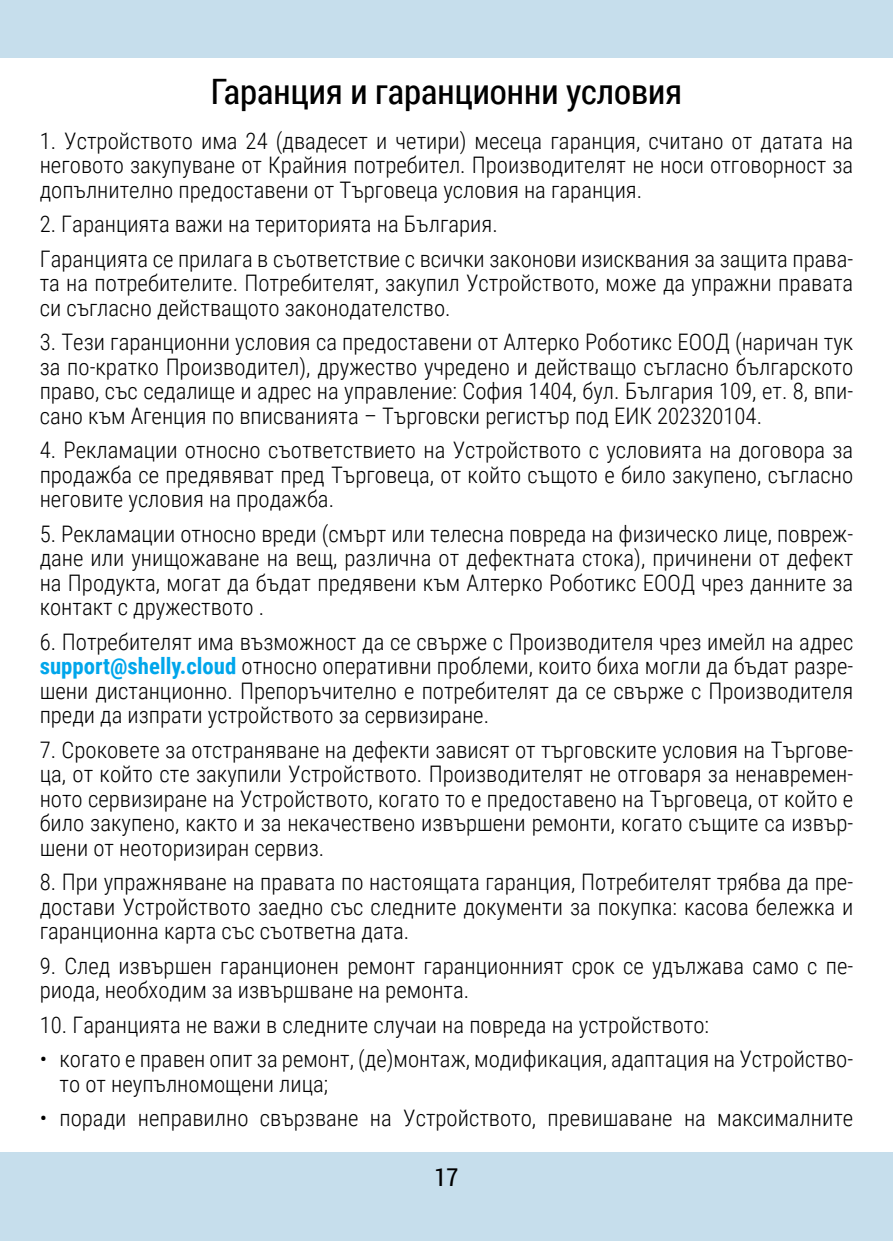
<style>
.page{position:relative;width:893px;height:1241px;background:#fff}
.page>*{position:absolute;margin:0;border:0;box-sizing:border-box;transform-origin:0 0}
.t1{font:35px "Roboto Condensed";color:#000}
.t2{font:24.5px "Roboto Condensed";color:#000}
.t3{font:300 22.75px/24.5px "Roboto Condensed";color:#000;text-align:justify}
.s1{font-weight:700;color:#00a6eb}
</style>
<div class="page">
<div style="left:0;top:0;width:893px;height:58px;background:#c6deec"></div>
<div style="left:0;top:1151px;width:893px;height:89px;background:#c6deec"></div>
<h1 class="t1" style="left:211px;top:68px;width:473px">Гаранция и гаранционни условия</h1>
<p class="t3" style="left:40px;top:127px;width:815px">1. Устройството има 24 (двадесет и четири) месеца гаранция, считано от датата на неговото закупуване от Крайния потребител. Производителят не носи отговорност за допълнително предоставени от Търговеца условия на гаранция.</p>
<p class="t3" style="left:40px;top:206px;width:815px;line-height:34.3px">2. Гаранцията важи на територията на България.<br>Гаранцията се прилага в съответствие с всички законови изисквания за защита права-</p>
<p class="t3" style="left:40px;top:270px;width:815px">та на потребителите. Потребителят, закупил Устройството, може да упражни правата си съгласно действащото законодателство.</p>
<p class="t3" style="left:40px;top:329px;width:815px">3. Тези гаранционни условия са предоставени от Алтерко Роботикс ЕООД (наричан тук за по-кратко Производител), дружество учредено и действащо съгласно българското право, със седалище и адрес на управление: София 1404, бул. България 109, ет. 8, впи&shy;сано към Агенция по вписванията – Търговски регистър под ЕИК 202320104.</p>
<p class="t3" style="left:40px;top:437px;width:815px">4. Рекламации относно съответствието на Устройството с условията на договора за продажба се предявяват пред Търговеца, от който същото е било закупено, съгласно неговите условия на продажба.</p>
<p class="t3" style="left:40px;top:520px;width:815px">5. Рекламации относно вреди (смърт или телесна повреда на физическо лице, повреж&shy;дане или унищожаване на вещ, различна от дефектната стока), причинени от дефект на Продукта, могат да бъдат предявени към Алтерко Роботикс ЕООД чрез данните за контакт с дружеството .</p>
<p class="t3" style="left:40px;top:628px;width:815px">6. Потребителят има възможност да се свърже с Производителя чрез имейл на адрес <span class="s1">support@shelly.cloud</span> относно оперативни проблеми, които биха могли да бъдат разре&shy;шени дистанционно. Препоръчително е потребителят да се свърже с Производителя преди да изпрати устройството за сервизиране.</p>
<p class="t3" style="left:40px;top:736px;width:815px">7. Сроковете за отстраняване на дефекти зависят от търговските условия на Търгове&shy;ца, от който сте закупили Устройството. Производителят не отговаря за ненавремен&shy;ното сервизиране на Устройството, когато то е предоставено на Търговеца, от който е било закупено, както и за некачествено извършени ремонти, когато същите са извър&shy;шени от неоторизиран сервиз.</p>
<p class="t3" style="left:40px;top:868px;width:815px">8. При упражняване на правата по настоящата гаранция, Потребителят трябва да пре&shy;достави Устройството заедно със следните документи за покупка: касова бележка и гаранционна карта със съответна дата.</p>
<p class="t3" style="left:40px;top:952px;width:815px">9. След извършен гаранционен ремонт гаранционният срок се удължава само с пе&shy;риода, необходим за извършване на ремонта.</p>
<p class="t3" style="left:40px;top:1011px;width:671px">10. Гаранцията не важи в следните случаи на повреда на устройството:</p>
<p class="t3" style="left:60px;top:1045px;width:795px;text-indent:-20px">• когато е правен опит за ремонт, (де)монтаж, модификация, адаптация на Устройство&shy;то от неупълномощени лица;</p>
<p class="t3" style="left:40px;top:1104px;width:815px">• поради неправилно свързване на Устройството, превишаване на максималните</p>
<p class="t2" style="left:434px;top:1159px;width:25px">17</p>
</div>
